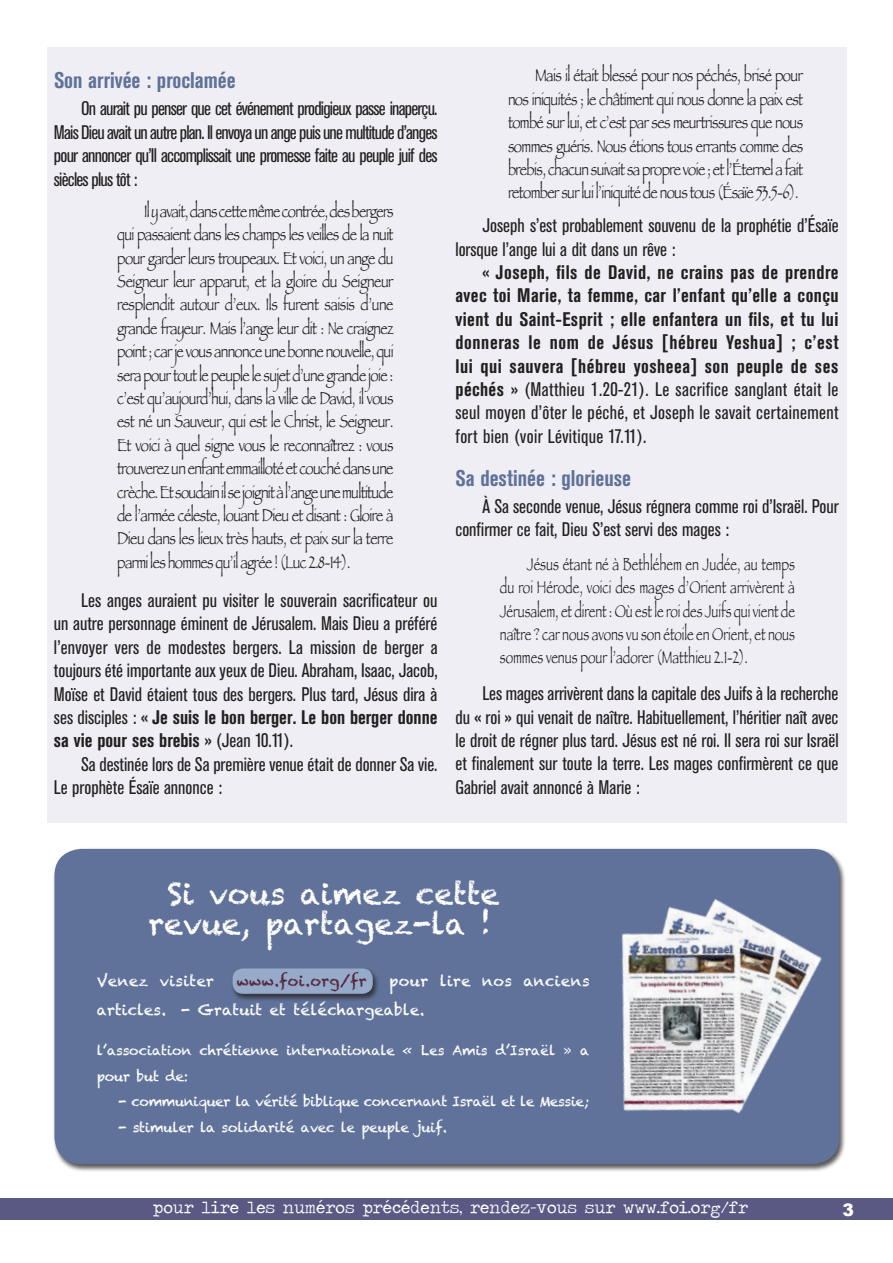
<style>
.page{position:relative;width:893px;height:1263px;background:#fff}
.page>*{position:absolute;margin:0;border:0;box-sizing:border-box;transform-origin:0 0}
.t1{font:30px/30px "Chalkduster";color:#fff;text-align:right}
.t2{font:700 condensed 22.5px "Akzidenz Grotesk BE";color:#607299}
.t3{font:condensed 19.5px/23.4px "Akzidenz Grotesk BE";color:#231f20;text-align:justify}
.t4{font:700 condensed 19.5px/23.4px "Akzidenz Grotesk BE";letter-spacing:.025em;color:#231f20;text-align:justify}
.t5{font:condensed 18px/23.4px "Papyrus";letter-spacing:-.03em;color:#231f20;text-align:justify;scale:1.1 1}
.t6{font:condensed 18px/23.4px "Papyrus";letter-spacing:-.03em;color:#231f20;text-align:justify}
.t7{font:17.25px "Traveling Typewriter";color:#fff}
.t8{font:900 17.25px "Arial";color:#fff}
.t9{font:15px/28.5px "Chalkduster";color:#fff}
.t10{font:15px "Chalkduster";letter-spacing:.02em;color:#54223a}
.t11{font:15px "Chalkduster";letter-spacing:.02em;color:#fff}
.t12{font:13.5px/25.5px "Chalkduster";letter-spacing:-.02em;color:#fff}
.s1{font-weight:700}
.s2{font-weight:400}
</style>
<div class="page">
<div style="left:47px;top:47px;width:800px;height:776px;background:#eeeef4"></div>
<div style="left:0;top:1198px;width:893px;height:22px;background:#5a5984"></div>
<div style="left:52px;top:847px;width:794px;height:325px;background:#231f20;opacity:.75"></div>
<div style="left:54px;top:849px;width:785px;height:315px;background:#607299;border-radius:27px"></div>
<img style="left:621px;top:855px;width:225px;height:303px">
<div style="left:230px;top:967px;width:150px;height:35px;background:#231f20;opacity:.75"></div>
<div style="left:233px;top:968px;width:140px;height:26px;background:#96aac9;border-radius:10px"></div>
<p class="t2" style="left:54px;top:67px;width:183px">Son arrivée : proclamée</p>
<p class="t3" style="left:54px;top:97px;width:385px;text-indent:27px">On aurait pu penser que cet événement prodigieux passe inaperçu.<br>Mais Dieu avait un autre plan. Il envoya un ange puis une multitude d’anges pour annoncer qu’Il accomplissait une promesse faite au peuple juif des siècles plus tôt :</p>
<p class="t5" style="left:117px;top:199px;width:253px;text-indent:27px">Il y avait, dans cette même contrée, des bergers qui passaient dans les champs les veilles de la nuit pour garder leurs troupeaux. Et voici, un ange du Seigneur leur apparut, et la gloire du Seigneur resplendit autour d’eux. Ils furent saisis d’une grande frayeur. Mais l’ange leur dit : Ne craignez point; car je vous annonce une bonne nouvelle, qui sera pour tout le peuple le sujet d’une grande joie: c’est qu’aujourd’hui, dans la ville de David, il vous est né un Sauveur, qui est le Christ, le Seigneur.<br>Et voici à quel signe vous le reconnaîtrez : vous trouverez un enfant emmailloté et couché dans une crèche. Et soudain il se joignit à l’ange une multitude de l’armée céleste, louant Dieu et disant : Gloire à Dieu dans les lieux très hauts, et paix sur la terre parmi les hommes qu’il agrée! (Luc 2.8-14).</p>
<p class="t3" style="left:54px;top:589px;width:385px;text-indent:27px">Les anges auraient pu visiter le souverain sacrificateur ou un autre personnage éminent de Jérusalem. Mais Dieu a préféré l’envoyer vers de modestes bergers. La mission de berger a toujours été importante aux yeux de Dieu. Abraham, Isaac, Jacob, Moïse et David étaient tous des bergers. Plus tard, Jésus dira à ses disciples : « <span class="s1">Je suis le bon berger. Le bon berger donne sa vie pour ses brebis</span> » (Jean 10.11).</p>
<p class="t3" style="left:54px;top:753px;width:385px;text-indent:27px">Sa destinée lors de Sa première venue était de donner Sa vie.<br>Le prophète Ésaïe annonce :</p>
<p class="t5" style="left:508px;top:63px;width:270px;text-indent:27px">Mais il était blessé pour nos péchés, brisé pour nos iniquités ; le châtiment qui nous donne la paix est tombé sur lui, et c’est par ses meurtrissures que nous sommes guéris. Nous étions tous errants comme des brebis, chacun suivait sa propre voie; et l’Éternel a fait retomber sur lui l’iniquité de nous tous (Ésaïe 53.5-6).</p>
<p class="t3" style="left:455px;top:214px;width:385px;text-indent:27px">Joseph s’est probablement souvenu de la prophétie d’Ésaïe lorsque l’ange lui a dit dans un rêve :</p>
<p class="t4" style="left:455px;top:261px;width:385px;text-indent:27px"><span class="s2">«</span> Joseph, fils de David, ne crains pas de prendre avec toi Marie, ta femme, car l’enfant qu’elle a conçu vient du Saint-Esprit ; elle enfantera un fils, et tu lui donneras le nom de Jésus [hébreu Yeshua] ; c’est lui qui sauvera [hébreu yosheea] son peuple de ses péchés <span class="s2">» (Matthieu 1.20-21). Le sacrifice sanglant était le seul moyen d’ôter le péché, et Joseph le savait certainement fort bien (voir Lévitique 17.11).</span></p>
<p class="t2" style="left:455px;top:465px;width:177px">Sa destinée : glorieuse</p>
<p class="t3" style="left:455px;top:495px;width:385px;text-indent:27px">À Sa seconde venue, Jésus régnera comme roi d’Israël. Pour confirmer ce fait, Dieu S’est servi des mages :</p>
<p class="t6" style="left:500px;top:552px;width:297px;text-indent:27px">Jésus étant né à Bethléhem en Judée, au temps du roi Hérode, voici des mages d’Orient arrivèrent à Jérusalem, et dirent : Où est le roi des Juifs qui vient de naître? car nous avons vu son étoile en Orient, et nous sommes venus pour l’adorer (Matthieu 2.1-2).</p>
<p class="t3" style="left:455px;top:682px;width:385px;text-indent:27px">Les mages arrivèrent dans la capitale des Juifs à la recherche du « roi » qui venait de naître. Habituellement, l’héritier naît avec le droit de régner plus tard. Jésus est né roi. Il sera roi sur Israël et finalement sur toute la terre. Les mages confirmèrent ce que Gabriel avait annoncé à Marie :</p>
<h1 class="t1" style="left:149px;top:879px;width:352px">Si vous aimez cette revue, partagez-la !</h1>
<p class="t11" style="left:97px;top:972px;width:119px">Venez visiter</p>
<p class="t10" style="left:237px;top:972px;width:132px">www.foi.org/fr</p>
<p class="t9" style="left:97px;top:967px;width:494px;text-indent:292px">pour lire nos anciens articles. - Gratuit et téléchargeable.</p>
<p class="t12" style="left:97px;top:1038px;width:494px">l’association chrétienne internationale « Les Amis d’Israël » a pour but de:</p>
<p class="t12" style="left:118px;top:1089px;width:473px">- communiquer la vérité biblique concernant Israël et le Messie;</p>
<p class="t12" style="left:118px;top:1114px;width:330px">- stimuler la solidarité avec le peuple juif.</p>
<p class="t7" style="left:153px;top:1196px;width:597px">pour lire les numéros précédents, rendez-vous sur www.foi.org/fr</p>
<p class="t8" style="left:843px;top:1197px;width:13px">3</p>
</div>
